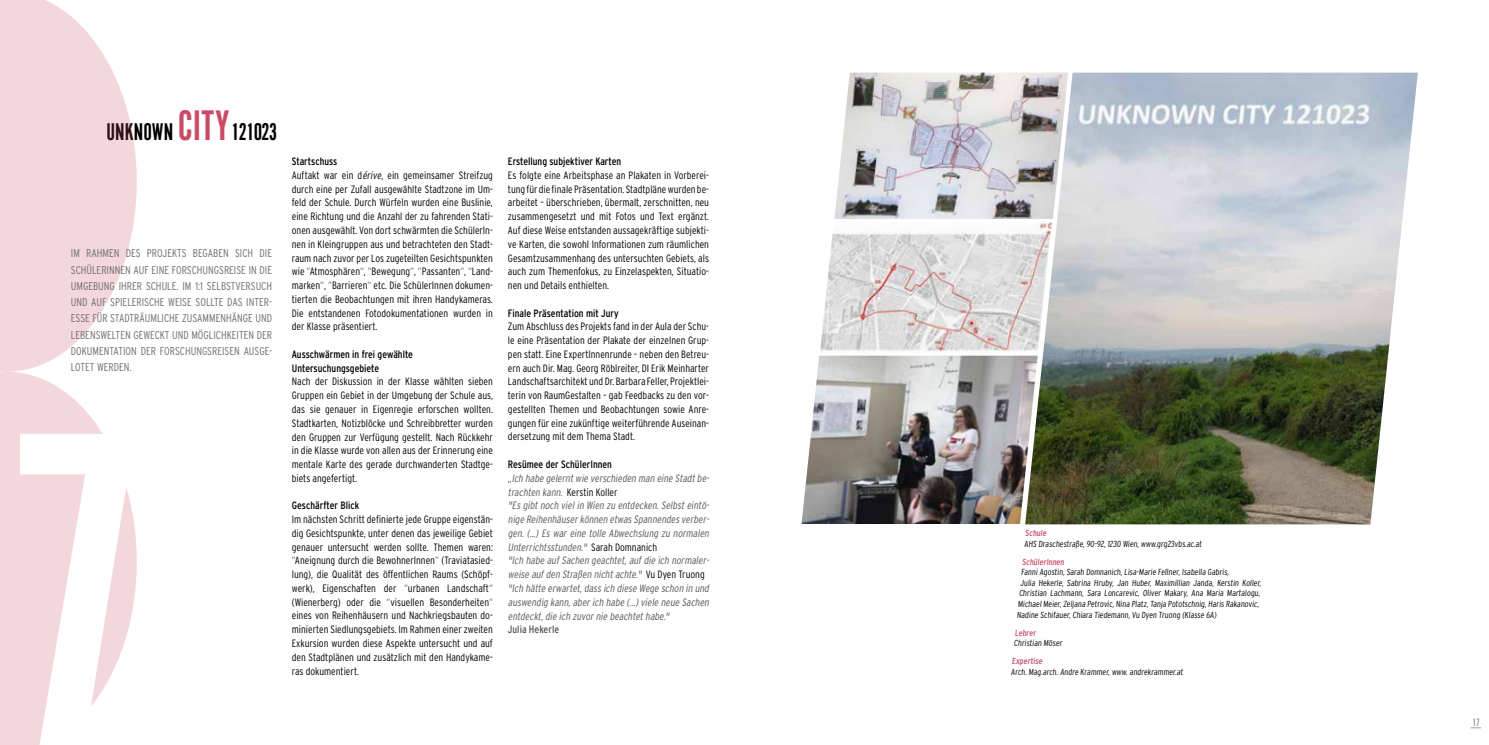
<style>
.page{position:relative;width:1489px;height:745px;background:#fff}
.page>*{position:absolute;margin:0;border:0;box-sizing:border-box;transform-origin:0 0}
.t1{font:465.75px "Alternate Got No 1 D";color:#fff}
.t2{font:25.12px "Alternate Got No 1 D";color:#000}
.t3{font:300 condensed 11.25px/16.2px "Interstate";color:#6f6f6e;text-align:justify}
.t4{font:11.25px "Alternate Got No 1 D";color:#9c9d9d}
.t5{font:300 condensed 10.62px/13.8px "Interstate";color:#000;text-align:justify}
.t6{font:italic 300 condensed 10.62px/13.8px "Interstate";color:#565656}
.t7{font:condensed 10.62px/13.8px "Interstate";color:#000}
.t8{font:condensed 10.62px "Interstate";color:#565656}
.t9{font:300 condensed 8.75px "Interstate";color:#000}
.t10{font:condensed 8.75px "Interstate";color:#ca4a66}
.s1{font-size:44.38px;color:#ca4a66}
.s2{font-weight:400}
.s3{font-style:italic}
.s4{color:#565656}
.s5{font-weight:400;font-style:normal;color:#000}
.s6{font-style:normal}
.s7{font-style:normal;color:#000}
</style>
<div class="page">
<img style="left:1037px;top:73px;width:380px;height:451px">
<img style="left:834px;top:73px;width:234px;height:146px">
<svg style="left:0;top:371px;width:137px;height:373px;fill:#f3d7dd"></svg>
<svg style="left:0;top:0;width:137px;height:371px;fill:#f3d7dd"></svg>
<img style="left:820px;top:222px;width:232px;height:131px">
<img style="left:801px;top:355px;width:236px;height:169px">
<h2 class="t2" style="left:107px;top:118px;width:172px">UNKNOWN <span class="s1">CITY</span>121023</h2>
<p class="t3" style="left:71px;top:245px;width:203px">IM RAHMEN DES PROJEKTS BEGABEN SICH DIE SCHÜLERINNEN AUF EINE FORSCHUNGSREISE IN DIE UMGEBUNG IHRER SCHULE. IM 1:1 SELBSTVERSUCH UND AUF SPIELERISCHE WEISE SOLLTE DAS INTER-ESSE FÜR STADTRÄUMLICHE ZUSAMMENHÄNGE UND LEBENSWELTEN GEWECKT UND MÖGLICHKEITEN DER DOKUMENTATION DER FORSCHUNGSREISEN AUSGE-LOTET WERDEN.</p>
<h1 class="t1" style="left:-1px;top:344px;width:160px">7</h1>
<p class="t5" style="left:292px;top:154px;width:203px;text-align:left"><span class="s2">Startschuss<br></span>Auftakt war ein d<span class="s3">érive</span>, ein gemeinsamer Streifzug durch eine per Zufall ausgewählte Stadtzone im Um&shy;feld der Schule. Durch Würfeln wurden eine Buslinie, eine Richtung und die Anzahl der zu fahrenden Stati&shy;onen ausgewählt. Von dort schwärmten die SchülerIn&shy;nen in Kleingruppen aus und betrachteten den Stadt&shy;raum nach zuvor per Los zugeteilten Gesichtspunkten wie <span class="s4">“</span>Atmosphären<span class="s4">“</span>, <span class="s4">“</span>Bewegung<span class="s4">“</span>, <span class="s4">“</span>Passanten<span class="s4">“</span>, <span class="s4">“</span>Land&shy;marken<span class="s4">“</span>, <span class="s4">“</span>Barrieren<span class="s4">“</span> etc. Die SchülerInnen dokumen&shy;tierten die Beobachtungen mit ihren Handykameras.<br>Die entstandenen Fotodokumentationen wurden in der Klasse präsentiert.</p>
<p class="t7" style="left:292px;top:347px;width:123px">Ausschwärmen in frei gewählte<br>Untersuchungsgebiete</p>
<p class="t5" style="left:292px;top:374px;width:203px">Nach der Diskussion in der Klasse wählten sieben Gruppen ein Gebiet in der Umgebung der Schule aus, das sie genauer in Eigenregie erforschen wollten.<br>Stadtkarten, Notizblöcke und Schreibbretter wurden den Gruppen zur Verfügung gestellt. Nach Rückkehr in die Klasse wurde von allen aus der Erinnerung eine mentale Karte des gerade durchwanderten Stadtge&shy;biets angefertigt.</p>
<p class="t7" style="left:292px;top:498px;width:69px">Geschärfter Blick</p>
<p class="t5" style="left:292px;top:512px;width:203px">Im nächsten Schritt definierte jede Gruppe eigenstän&shy;dig Gesichtspunkte, unter denen das jeweilige Gebiet genauer untersucht werden sollte. Themen waren: <span class="s4">“</span>Aneignung durch die BewohnerInnen<span class="s4">“</span> (Traviatasied&shy;lung), die Qualität des öffentlichen Raums (Schöpf&shy;werk), Eigenschaften der <span class="s4">“</span>urbanen Landschaft<span class="s4">“ </span>(Wienerberg) oder die <span class="s4">“</span>visuellen Besonderheiten<span class="s4">“ </span>eines von Reihenhäusern und Nachkriegsbauten do&shy;minierten Siedlungsgebiets. Im Rahmen einer zweiten Exkursion wurden diese Aspekte untersucht und auf den Stadtplänen und zusätzlich mit den Handykame&shy;ras dokumentiert.</p>
<p class="t7" style="left:508px;top:154px;width:115px">Erstellung subjektiver Karten</p>
<p class="t5" style="left:508px;top:168px;width:203px">Es folgte eine Arbeitsphase an Plakaten in Vorberei&shy;tung für die finale Präsentation. Stadtpläne wurden be&shy;arbeitet – überschrieben, übermalt, zerschnitten, neu zusammengesetzt und mit Fotos und Text ergänzt.<br>Auf diese Weise entstanden aussagekräftige subjekti&shy;ve Karten, die sowohl Informationen zum räumlichen Gesamtzusammenhang des untersuchten Gebiets, als auch zum Themenfokus, zu Einzelaspekten, Situatio&shy;nen und Details enthielten.</p>
<p class="t7" style="left:508px;top:306px;width:112px">Finale Präsentation mit Jury</p>
<p class="t5" style="left:508px;top:319px;width:203px">Zum Abschluss des Projekts fand in der Aula der Schu&shy;le eine Präsentation der Plakate der einzelnen Grup&shy;pen statt. Eine ExpertInnenrunde – neben den Betreu&shy;ern auch Dir. Mag. Georg Röblreiter, DI Erik Meinharter Landschaftsarchitekt und Dr. Barbara Feller, Projektlei&shy;terin von RaumGestalten – gab Feedbacks zu den vor&shy;gestellten Themen und Beobachtungen sowie Anre&shy;gungen für eine zukünftige weiterführende Auseinan&shy;dersetzung mit dem Thema Stadt.</p>
<p class="t6" style="left:508px;top:457px;width:205px"><span class="s5">Resümee der SchülerInnen<br></span><span class="s6">„</span> Ich habe gelerntwie verschieden man eine Stadtbe&shy;trachten kann. <span class="s7">Kerstin Koller<br></span>"Es gibtnoch vielin Wien zu entdecken.Selbsteintö&shy;nige Reihenhäuserkönnen etwas Spannendes verber&shy;gen. (...) Es war eine tolle Abwechslung zu normalen Unterrichtsstunden." <span class="s7">S a ra h D o m n a n i c h<br></span>"Ich habe aufSachen geachtet,aufdie ich normaler&shy;weise aufden Straßen nichtachte." <span class="s7">V u D y e n Tr u o n g </span>"Ich hätte erwartet,dass ich diese Wege schon in und auswendig kann,aberich habe (...)viele neue Sachen entdeckt,die ich zuvornie beachtethabe."</p>
<p class="t8" style="left:508px;top:623px;width:53px">Julia Hekerle</p>
<p class="t10" style="left:1025px;top:528px;width:24px">Schule</p>
<p class="t9" style="left:1024px;top:538px;width:180px">AHS Draschestraße, 90-92, 1230 Wien, www.grg23vbs.ac.at</p>
<p class="t10" style="left:1022px;top:556px;width:44px">SchülerInnen</p>
<p class="t9" style="left:1021px;top:567px;width:210px">Fanni Agostin, Sarah Domnanich, Lisa-Marie Fellner, Isabella Gabris,</p>
<p class="t9" style="left:1020px;top:577px;width:243px">Julia Hekerle, Sabrina Hruby, Jan Huber, Maximillian Janda, Kerstin Koller,</p>
<p class="t9" style="left:1018px;top:588px;width:243px">Christian Lachmann, Sara Loncarevic, Oliver Makary, Ana Maria Martalogu,</p>
<p class="t9" style="left:1017px;top:598px;width:243px">Michael Meier, Zeljana Petrovic, Nina Platz, Tanja Pototschnig, Haris Rakanovic,</p>
<p class="t9" style="left:1016px;top:609px;width:202px">Nadine Schifauer, Chiara Tiedemann, Vu Dyen Truong (Klasse 6A)</p>
<p class="t10" style="left:1014px;top:627px;width:24px">Lehrer</p>
<p class="t9" style="left:1013px;top:637px;width:51px">Christian Möser</p>
<p class="t10" style="left:1011px;top:655px;width:33px">Expertise</p>
<p class="t9" style="left:1010px;top:666px;width:175px">Arch. Mag.arch. Andre Krammer, www. andrekrammer.at</p>
<p class="t4" style="left:1472px;top:715px;width:9px">17</p>
</div>
